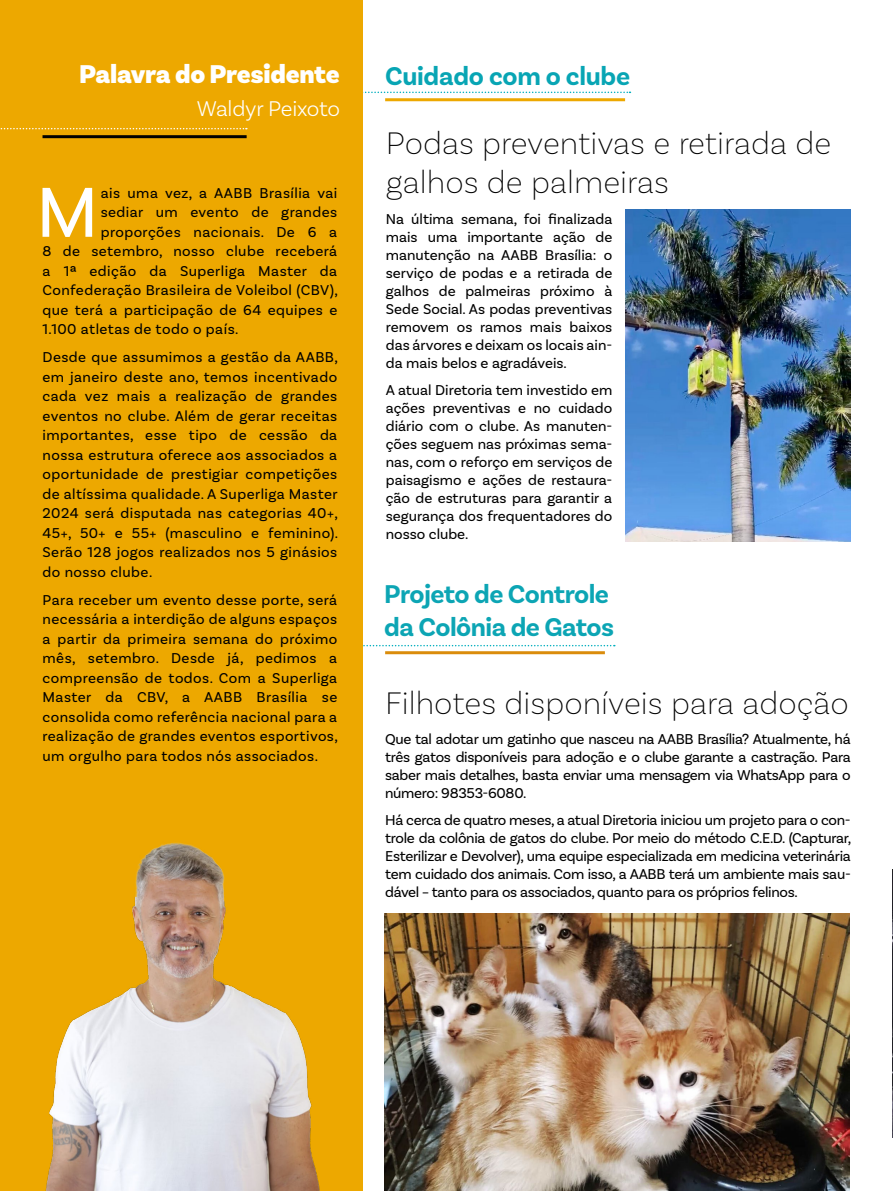
<style>
.page{position:relative;width:893px;height:1191px;background:#fff}
.page>*{position:absolute;margin:0;border:0;box-sizing:border-box;transform-origin:0 0}
.t1{font:74.1px "Basic Sans";color:#fff}
.t2{font:200 33px/39px "Basic Sans";color:#000}
.t3{font:700 27px/32.4px "Basic Sans";letter-spacing:-.02em;color:#0ca5b4}
.t4{font:900 27px "Basic Sans";letter-spacing:-.01em;color:#fff}
.t5{font:700 27px "Basic Sans";letter-spacing:-.01em;color:#08a5b4}
.t6{font:300 22.5px "Basic Sans";letter-spacing:-.01em;color:#fff}
.t7{font:15px/18px "Basic Sans";letter-spacing:.03em;color:#000;text-align:justify}
</style>
<div class="page">
<svg style="left:363px;top:645px;width:252px;height:1px"></svg>
<svg style="left:363px;top:92px;width:267px;height:1px"></svg>
<hr style="left:385px;top:98px;width:240px;height:3px;background:#eda800">
<div style="left:0;top:0;width:363px;height:1191px;background:#eda800"></div>
<hr style="left:43px;top:135px;width:204px;height:3px;background:#000">
<svg style="left:0;top:128px;width:247px;height:1px"></svg>
<img style="left:45px;top:842px;width:275px;height:349px">
<hr style="left:385px;top:651px;width:220px;height:3px;background:#da8c0c">
<img style="left:625px;top:209px;width:225px;height:332px">
<img style="left:384px;top:913px;width:466px;height:278px">
<img style="left:892px;top:869px;width:1px;height:268px">
<h3 class="t4" style="left:79px;top:58px;width:262px">Palavra do Presidente</h3>
<h3 class="t5" style="left:385px;top:59px;width:247px">Cuidado com o clube</h3>
<h3 class="t6" style="left:197px;top:95px;width:145px">Waldyr Peixoto</h3>
<h2 class="t2" style="left:386px;top:123px;width:447px">Podas preventivas e retirada de galhos de palmeiras</h2>
<p class="t7" style="left:386px;top:210px;width:228px">Na última semana, foi finalizada mais uma importante ação de manutenção na AABB Brasília: o serviço de podas e a retirada de galhos de palmeiras próximo à Sede Social. As podas preventivas removem os ramos mais baixos das árvores e deixam os locais ain&shy;da mais belos e agradáveis.</p>
<p class="t7" style="left:386px;top:380px;width:228px">A atual Diretoria tem investido em ações preventivas e no cuidado diário com o clube. As manuten&shy;ções seguem nas próximas sema&shy;nas, com o reforço em serviços de paisagismo e ações de restaura&shy;ção de estruturas para garantir a segurança dos frequentadores do nosso clube.</p>
<h1 class="t1" style="left:36px;top:168px;width:64px">M</h1>
<p class="t7" style="left:101px;top:184px;width:238px">ais uma vez, a AABB Brasília vai</p>
<p class="t7" style="left:101px;top:203px;width:238px">sediar um evento de grandes</p>
<p class="t7" style="left:101px;top:223px;width:238px">proporções nacionais. De 6 a</p>
<p class="t7" style="left:43px;top:242px;width:296px">8 de setembro, nosso clube receberá</p>
<p class="t7" style="left:43px;top:262px;width:296px">a 1ª edição da Superliga Master da</p>
<p class="t7" style="left:43px;top:281px;width:297px">Confederação Brasileira de Voleibol (CBV),</p>
<p class="t7" style="left:43px;top:301px;width:296px">que terá a participação de 64 equipes e</p>
<p class="t7" style="left:43px;top:320px;width:197px">1.100 atletas de todo o país.</p>
<p class="t7" style="left:43px;top:347px;width:297px;line-height:19.5px">Desde que assumimos a gestão da AABB, em janeiro deste ano, temos incentivado cada vez mais a realização de grandes eventos no clube. Além de gerar receitas importantes, esse tipo de cessão da nossa estrutura oferece aos associados a oportunidade de prestigiar competições de altíssima qualidade. A Superliga Master 2024 será disputada nas categorias 40+, 45+, 50+ e 55+ (masculino e feminino).<br>Serão 128 jogos realizados nos 5 ginásios do nosso clube.</p>
<p class="t7" style="left:43px;top:590px;width:297px;line-height:19.5px">Para receber um evento desse porte, será necessária a interdição de alguns espaços a partir da primeira semana do próximo mês, setembro. Desde já, pedimos a compreensão de todos. Com a Superliga Master da CBV, a AABB Brasília se consolida como referência nacional para a realização de grandes eventos esportivos, um orgulho para todos nós associados.</p>
<h3 class="t3" style="left:384px;top:578px;width:231px">Projeto de Controle da Colônia de Gatos</h3>
<h2 class="t2" style="left:385px;top:682px;width:465px">Filhotes disponíveis para adoção</h2>
<p class="t7" style="left:385px;top:730px;width:467px">Que tal adotar um gatinho que nasceu na AABB Brasília? Atualmente, há três gatos disponíveis para adoção e o clube garante a castração. Para saber mais detalhes, basta enviar uma mensagem via WhatsApp para o número: 98353-6080.</p>
<p class="t7" style="left:385px;top:810px;width:468px">Há cerca de quatro meses, a atual Diretoria iniciou um projeto para o con&shy;trole da colônia de gatos do clube. Por meio do método C.E.D. (Capturar, Esterilizar e Devolver), uma equipe especializada em medicina veterinária tem cuidado dos animais. Com isso, a AABB terá um ambiente mais sau&shy;dável – tanto para os associados, quanto para os próprios felinos.</p>
</div>
